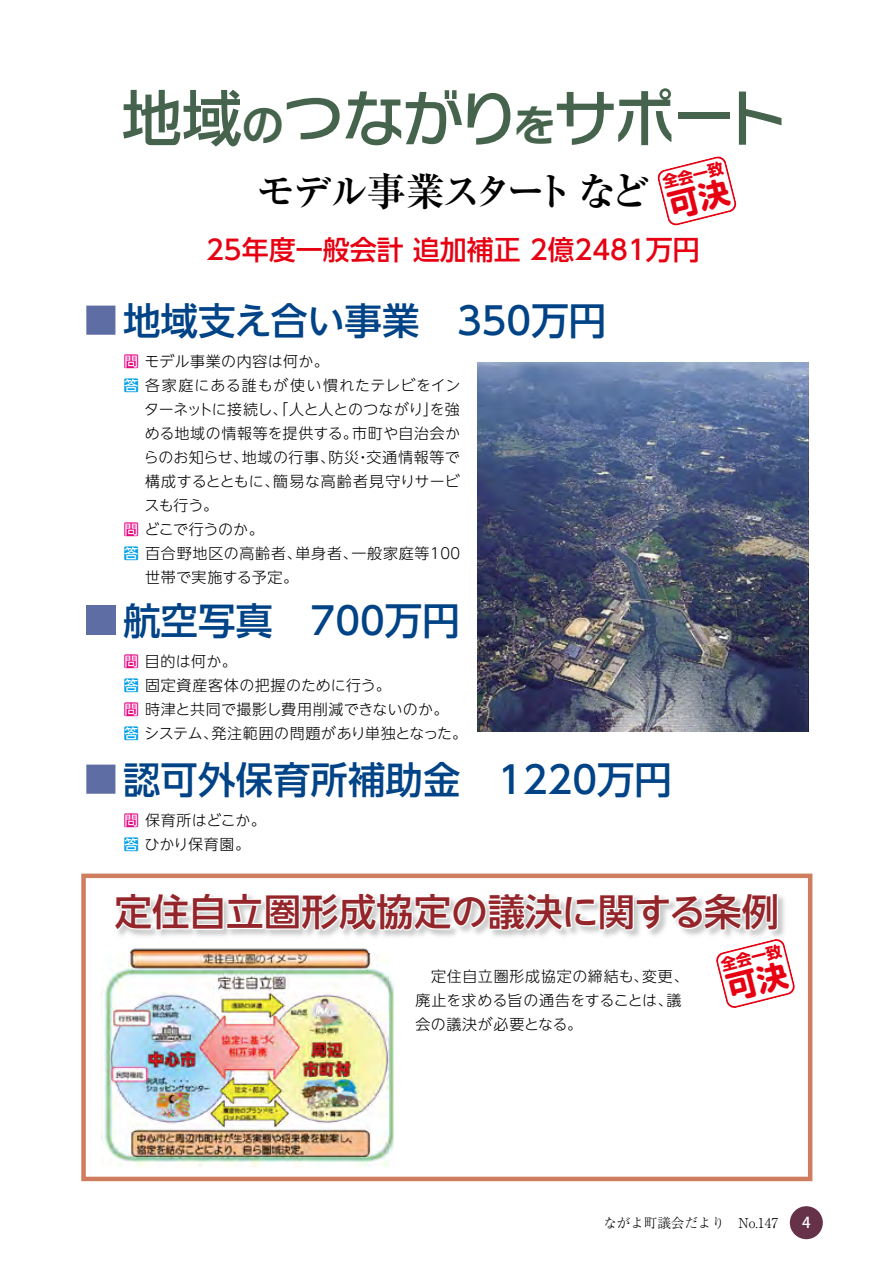
<style>
.page{position:relative;width:893px;height:1263px;background:#fff}
.page>*{position:absolute;margin:0;border:0;box-sizing:border-box;transform-origin:0 0}
.t1{font:60px "Typelabo N Std Medium 90 pv RKSJ H";letter-spacing:-.02em;color:#46644d}
.t2{font:39px "Ryumin Pr 5 Bold 90 pv RKSJ H";letter-spacing:-.065em;color:#000}
.t3{font:37.5px "UD Shin Go NT Pr 6 Medium 90 pv RKSJ H";color:#004386}
.t4{font:37.5px "UD Shin Go NT Pr 6 Medium 90 pv RKSJ H";letter-spacing:-.01em;color:#94252a}
.t5{font:33.75px "UD Shin Go NT Pr 6 Medium 90 pv RKSJ H";color:#5e6ea4}
.t6{font:27px "UD Shin Go NT Pr 6 Medium 90 pv RKSJ H";color:#e60012}
.t7{font:15.45px "Soft Go Std Bold 90 pv RKSJ H";color:#e60012}
.t8{font:15px/24px "UD Shin Go NT Pr 6 Light 90 pv RKSJ H";letter-spacing:.035em;color:#000}
.t9{font:15px "UD Shin Go NT Pr 6 Light 90 pv RKSJ H";letter-spacing:.055em;color:#000}
.t10{font:15px "UD Shin Go NT Pr 6 Light 90 pv RKSJ H";letter-spacing:-.01em;color:#000}
.t11{font:15px "UD Shin Go NT Pr 6 Light 90 pv RKSJ H";letter-spacing:.015em;color:#000}
.t12{font:15px/24px "UD Shin Go NT Pr 6 Light 90 pv RKSJ H";letter-spacing:-.005em;color:#000}
.t13{font:15px "UD Shin Go NT Pr 6 Light 90 pv RKSJ H";letter-spacing:-.015em;color:#000}
.t14{font:15px "UD Shin Go NT Pr 6 Light 90 pv RKSJ H";letter-spacing:-.02em;color:#000}
.t15{font:500 15px "Koz Go Pr 6 N";color:#fff}
.t16{font:300 13.5px "Ryumin Pr 5";color:#000}
.s1{font-family:"UD Shin Go NT Pr 6 Medium 90 pv RKSJ H"}
.s2{font-family:"Typelabo N Std De Bold 90 pv RKSJ H";font-size:42px}
.s3{font-family:"UD Shin Go NT Pr 6 Medium 90 pv RKSJ H";color:#e4007f}
.s4{font-family:"UD Shin Go NT Pr 6 Medium 90 pv RKSJ H";color:#00a0e9}
</style>
<div class="page">
<div style="left:86px;top:605px;width:29px;height:29px;background:#5e6ea4"></div>
<img style="left:477px;top:363px;width:331px;height:368px">
<img style="left:81px;top:873px;width:731px;height:308px">
<div style="left:790px;top:1206px;width:33px;height:33px;background:#66324a;border-radius:50%"></div>
<svg style="left:658px;top:157px;width:78px;height:68px"></svg>
<svg style="left:716px;top:939px;width:79px;height:69px"></svg>
<h1 class="t1" style="left:122px;top:72px;width:667px"><span class="s1">地域</span><span class="s2">の</span>つながり<span class="s2">を</span>サポート</h1>
<h2 class="t2" style="left:256px;top:160px;width:394px">モデル事業スタートなど</h2>
<p class="t7" style="left:660px;top:172px;width:63px;rotate:-14deg">全会一致</p>
<h3 class="t6" style="left:206px;top:228px;width:495px">25年度一般会計追加補正 2億2481万円</h3>
<h3 class="t5" style="left:84px;top:293px;width:35px">■</h3>
<h3 class="t3" style="left:123px;top:290px;width:485px">地域支え合い事業　350万円</h3>
<p class="t8" style="left:124px;top:349px;width:207px"><span class="s3">問</span>モデル事業の内容は何か。</p>
<p class="t9" style="left:124px;top:373px;width:338px"><span class="s4">答</span>各家庭にある誰もが使い慣れたテレビをイン</p>
<p class="t10" style="left:144px;top:397px;width:317px">ターネットに接続し、「人と人とのつながりを強</p>
<p class="t8" style="left:352px;top:397px;width:110px;text-indent:71px">」<br>市町や自治会か</p>
<p class="t8" style="left:145px;top:421px;width:215px">める地域の情報等を提供する。</p>
<p class="t8" style="left:367px;top:445px;width:95px">交通情報等で</p>
<p class="t8" style="left:144px;top:445px;width:106px">らのお知らせ、</p>
<p class="t8" style="left:242px;top:445px;width:95px">地域の行事、</p>
<p class="t8" style="left:328px;top:445px;width:32px">防災</p>
<p class="t8" style="left:355px;top:445px;width:16px">・</p>
<p class="t8" style="left:273px;top:469px;width:188px">簡易な高齢者見守りサービ</p>
<p class="t13" style="left:145px;top:469px;width:136px">構成するとともに、</p>
<p class="t8" style="left:144px;top:493px;width:75px">スも行う。</p>
<p class="t14" style="left:124px;top:517px;width:141px"><span class="s3">問</span>どこで行うのか。</p>
<p class="t9" style="left:351px;top:541px;width:113px">一般家庭等１００</p>
<p class="t8" style="left:295px;top:541px;width:64px">単身者、</p>
<p class="t8" style="left:124px;top:541px;width:180px;text-align:right"><span class="s4">答</span>百合野地区の高齢者、世帯で実施する予定。</p>
<h3 class="t3" style="left:123px;top:590px;width:338px">航空写真　700万円</h3>
<p class="t8" style="left:124px;top:648px;width:115px"><span class="s3">問</span>目的は何か。</p>
<p class="t8" style="left:124px;top:672px;width:268px"><span class="s4">答</span>固定資産客体の把握のために行う。</p>
<p class="t11" style="left:124px;top:697px;width:326px"><span class="s3">問</span>時津と共同で撮影し費用削減できないのか。</p>
<p class="t8" style="left:211px;top:720px;width:257px">発注範囲の問題があり単独となった。</p>
<p class="t8" style="left:124px;top:720px;width:96px"><span class="s4">答</span>システム、</p>
<h3 class="t5" style="left:84px;top:752px;width:35px">■</h3>
<h3 class="t3" style="left:123px;top:749px;width:550px">認可外保育所補助金　1220万円</h3>
<p class="t12" style="left:124px;top:808px;width:143px"><span class="s3">問</span>保育所はどこか。<span class="s4">答</span>ひかり保育園。</p>
<h3 class="t4" style="left:115px;top:881px;width:666px">定住自立圏形成協定の議決に関する条例</h3>
<p class="t8" style="left:415px;top:964px;width:268px">　定住自立圏形成協定の締結も、<br>廃止を求める旨の通告をすることは 議、会の議決が必要となる。</p>
<p class="t8" style="left:642px;top:964px;width:48px">変更、</p>
<p class="t7" style="left:719px;top:954px;width:63px;rotate:-14deg">全会一致</p>
<p class="t16" style="left:603px;top:1212px;width:176px">ながよ町議会だより　No.147</p>
<p class="t15" style="left:802px;top:1214px;width:10px">4</p>
</div>
